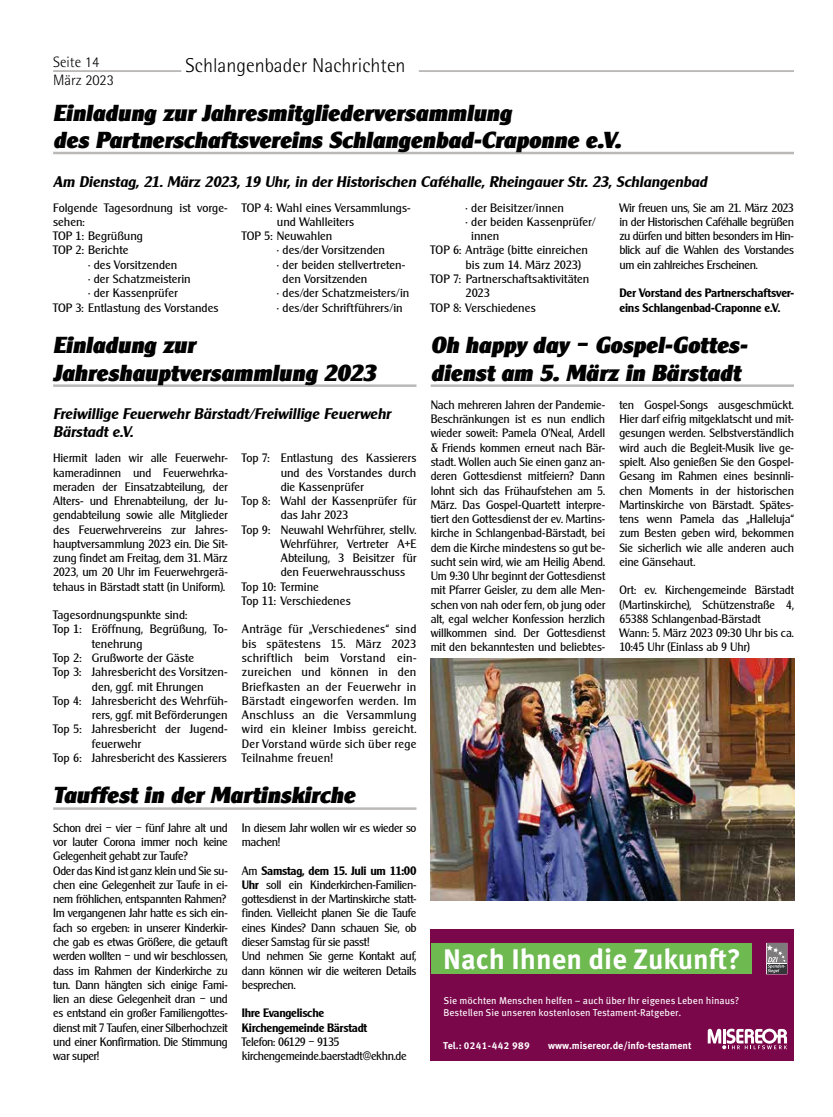
<style>
.page{position:relative;width:833px;height:1117px;background:#fff}
.page>*{position:absolute;margin:0;border:0;box-sizing:border-box;transform-origin:0 0}
.t1{font:700 28.25px "Meta OT";color:#fff}
.t2{font:italic 22.5px/27px "Cleargothic Serial Heavy Regular";color:#000}
.t3{font:300 20px "Rotis Semi Sans Std";color:#000}
.t4{font:italic 15px/18px "Cleargothic Serial Bold";letter-spacing:-.005em;color:#000}
.t5{font:300 15px/18px "Rotis Semi Sans Std";color:#000}
.t6{font:11.88px/14.2px "Cleargothic Serial Regular";letter-spacing:-.01em;color:#000;text-align:justify}
.t7{font:11.88px/14.2px "Cleargothic Serial Regular";letter-spacing:-.03em;color:#000}
.t8{font:11.88px/14.2px "Cleargothic Serial Bold";letter-spacing:-.02em;color:#000}
.t9{font:11.88px "Cleargothic Serial Regular";letter-spacing:.01em;color:#000}
.t10{font:9.88px/11.9px "Meta OT";color:#fff}
.t11{font:700 9.88px "Meta OT";letter-spacing:.03em;color:#fff}
.t12{font:700 9.88px "Meta OT";color:#fff}
.s1{font-family:"Cleargothic Serial Regular"}
.s2{font-family:"Cleargothic Serial Bold"}
</style>
<div class="page">
<hr style="left:53px;top:70px;width:128px;height:2px;background:#bab9b8">
<hr style="left:419px;top:70px;width:375px;height:2px;background:#bab9b8">
<hr style="left:53px;top:807px;width:363px;height:2px;background:#bab9b8">
<hr style="left:53px;top:384px;width:363px;height:3px;background:#bab9b8">
<hr style="left:431px;top:384px;width:363px;height:3px;background:#bab9b8">
<img style="left:431px;top:658px;width:363px;height:242px">
<div style="left:431px;top:1019px;width:363px;height:11px;background:#7b074b"></div>
<div style="left:431px;top:1053px;width:363px;height:6px;background:#7b074b"></div>
<div style="left:431px;top:929px;width:363px;height:62px;background:#7b074b"></div>
<svg style="left:766px;top:942px;width:21px;height:32px"></svg>
<div style="left:431px;top:942px;width:320px;height:31px;background:#6eb950"></div>
<div style="left:431px;top:985px;width:363px;height:35px;background:#7b074b"></div>
<div style="left:431px;top:1025px;width:363px;height:30px;background:#7b074b"></div>
<svg style="left:707px;top:1028px;width:80px;height:20px"></svg>
<hr style="left:53px;top:152px;width:741px;height:2px;background:#bab9b8">
<p class="t5" style="left:53px;top:53px;width:62px">Seite 14<br>März 2023</p>
<h3 class="t3" style="left:186px;top:54px;width:221px">Schlangenbader Nachrichten</h3>
<h2 class="t2" style="left:53px;top:99px;width:569px">Einladung zur Jahresmitgliederversammlung<br>des Partnerschaftsvereins Schlangenbad-Craponne e.V.</h2>
<p class="t4" style="left:53px;top:172px;width:655px">Am Dienstag, 21. März 2023, 19 Uhr, in der Historischen Caféhalle, Rheingauer Str. 23, Schlangenbad</p>
<p class="t6" style="left:53px;top:200px;width:176px;text-align:left">Folgende Tagesordnung ist vorge&shy;sehen:<br>TOP 1: Begrüßung<br>TOP 2: Berichte</p>
<p class="t6" style="left:88px;top:257px;width:91px">• des Vorsitzenden</p>
<p class="t6" style="left:88px;top:271px;width:104px">• der Schatzmeisterin</p>
<p class="t6" style="left:53px;top:286px;width:167px;text-align:center">• der Kassenprüfer<br>TOP 3: Entlastung des Vorstandes</p>
<p class="t6" style="left:619px;top:200px;width:176px">Wir freuen uns, Sie am 21. März 2023 in der Historischen Caféhalle begrüßen zu dürfen und bitten besonders im Hin&shy;blick auf die Wahlen des Vorstandes um ein zahlreiches Erscheinen.</p>
<p class="t8" style="left:619px;top:286px;width:176px">Der Vorstand des Partnerschaftsver&shy;eins Schlangenbad-Craponne e.V.</p>
<p class="t6" style="left:242px;top:200px;width:170px">TOP 4: Wahl eines Versammlungs-</p>
<p class="t6" style="left:277px;top:214px;width:79px">und Wahlleiters</p>
<p class="t6" style="left:242px;top:229px;width:92px">TOP 5: Neuwahlen</p>
<p class="t6" style="left:277px;top:243px;width:110px">• des/der Vorsitzenden</p>
<p class="t6" style="left:282px;top:257px;width:124px;text-indent:-6px">• der beiden stellvertreten&shy;den Vorsitzenden</p>
<p class="t6" style="left:277px;top:286px;width:134px">• des/der Schatzmeisters/in</p>
<p class="t9" style="left:277px;top:300px;width:127px">• des/der Schriftführers/in</p>
<p class="t6" style="left:465px;top:200px;width:100px">• der Beisitzer/innen</p>
<p class="t6" style="left:465px;top:214px;width:131px">• der beiden Kassenprüfer/</p>
<p class="t6" style="left:471px;top:229px;width:29px">innen</p>
<p class="t6" style="left:430px;top:243px;width:159px">TOP 6: Anträge (bitte einreichen</p>
<p class="t6" style="left:465px;top:257px;width:117px">bis zum 14. März 2023)</p>
<p class="t9" style="left:430px;top:271px;width:160px">TOP 7: Partnerschaftsaktivitäten</p>
<p class="t6" style="left:465px;top:286px;width:26px">2023</p>
<p class="t6" style="left:430px;top:300px;width:107px">TOP 8: Verschiedenes</p>
<h2 class="t2" style="left:53px;top:332px;width:324px">Einladung zur<br>Jahreshauptversammlung 2023</h2>
<p class="t4" style="left:53px;top:405px;width:339px">Freiwillige Feuerwehr Bärstadt/Freiwillige Feuerwehr<br>Bärstadt e.V.</p>
<p class="t6" style="left:53px;top:451px;width:176px">Hiermit laden wir alle Feuerwehr&shy;kameradinnen und Feuerwehrka&shy;meraden der Einsatzabteilung, der Alters- und Ehrenabteilung, der Ju&shy;gendabteilung sowie alle Mitglieder des Feuerwehrvereins zur Jahres&shy;hauptversammlung 2023 ein. Die Sit&shy;zung findet am Freitag, dem 31. März 2023, um 20 Uhr im Feuerwehrgerä&shy;tehaus in Bärstadt statt (in Uniform).</p>
<p class="t6" style="left:53px;top:607px;width:136px">Tagesordnungspunkte sind:</p>
<p class="t6" style="left:53px;top:622px;width:176px">Top 1: Eröffnung, Begrüßung, To-</p>
<p class="t6" style="left:92px;top:636px;width:52px">tenehrung</p>
<p class="t6" style="left:53px;top:650px;width:142px">Top 2: Grußworte der Gäste</p>
<p class="t6" style="left:53px;top:664px;width:176px">Top 3: Jahresbericht des Vorsitzen-</p>
<p class="t6" style="left:92px;top:679px;width:113px">den, ggf. mit Ehrungen</p>
<p class="t6" style="left:53px;top:693px;width:176px">Top 4: Jahresbericht des Wehrfüh-</p>
<p class="t6" style="left:92px;top:707px;width:137px">rers, ggf. mit Beförderungen</p>
<p class="t6" style="left:53px;top:721px;width:176px">Top 5: Jahresbericht der Jugend-</p>
<p class="t6" style="left:92px;top:736px;width:51px">feuerwehr</p>
<p class="t6" style="left:53px;top:750px;width:175px">Top 6: Jahresbericht des Kassierers</p>
<p class="t6" style="left:242px;top:451px;width:176px">Top 7: Entlastung des Kassierers</p>
<p class="t6" style="left:281px;top:465px;width:137px">und des Vorstandes durch</p>
<p class="t6" style="left:281px;top:479px;width:85px">die Kassenprüfer</p>
<p class="t6" style="left:242px;top:493px;width:176px">Top 8: Wahl der Kassenprüfer für</p>
<p class="t6" style="left:281px;top:508px;width:69px">das Jahr 2023</p>
<p class="t6" style="left:242px;top:522px;width:176px">Top 9: Neuwahl Wehrführer, stellv.</p>
<p class="t6" style="left:281px;top:536px;width:137px">Wehrführer, Vertreter A+E</p>
<p class="t6" style="left:281px;top:550px;width:137px">Abteilung, 3 Beisitzer für</p>
<p class="t6" style="left:281px;top:565px;width:126px">den Feuerwehrausschuss</p>
<p class="t6" style="left:242px;top:579px;width:78px">Top 10: Termine</p>
<p class="t6" style="left:242px;top:593px;width:110px">Top 11: Verschiedenes</p>
<p class="t6" style="left:242px;top:622px;width:176px">Anträge für „Verschiedenes“ sind bis spätestens 15. März 2023 schriftlich beim Vorstand ein&shy;zureichen und können in den Briefkasten an der Feuerwehr in Bärstadt eingeworfen werden. Im Anschluss an die Versammlung wird ein kleiner Imbiss gereicht.<br>Der Vorstand würde sich über rege Teilnahme freuen!</p>
<h2 class="t2" style="left:53px;top:781px;width:303px">Tauffest in der Martinskirche</h2>
<p class="t7" style="left:53px;top:820px;width:176px">Schon drei – vier – fünf Jahre alt und vor lauter Corona immer noch keine Gelegenheit gehabt zur Taufe?<br>Oder das Kind ist ganz klein und Sie su&shy;chen eine Gelegenheit zur Taufe in ei&shy;nem fröhlichen, entspannten Rahmen?<br>Im vergangenen Jahr hatte es sich ein&shy;fach so ergeben: in unserer Kinderkir&shy;che gab es etwas Größere, die getauft werden wollten – und wir beschlossen, dass im Rahmen der Kinderkirche zu tun. Dann hängten sich einige Fami&shy;lien an diese Gelegenheit dran – und es entstand ein großer Familiengottes&shy;dienst mit 7 Taufen, einer Silberhochzeit und einer Konfirmation. Die Stimmung war super!</p>
<p class="t7" style="left:242px;top:820px;width:176px">In diesem Jahr wollen wir es wieder so machen!</p>
<p class="t8" style="left:242px;top:863px;width:176px"><span class="s1">Am</span> Samstag, dem 15. Juli um 11:00</p>
<p class="t7" style="left:242px;top:877px;width:176px"><span class="s2">Uhr</span> soll ein Kinderkirchen-Familien&shy;gottesdienst in der Martinskirche statt&shy;finden. Vielleicht planen Sie die Taufe eines Kindes? Dann schauen Sie, ob dieser Samstag für sie passt!<br>Und nehmen Sie gerne Kontakt auf, dann können wir die weiteren Details besprechen.</p>
<p class="t8" style="left:242px;top:1005px;width:127px">Ihre Evangelische<br>Kirchengemeinde Bärstadt</p>
<p class="t7" style="left:242px;top:1034px;width:166px">Telefon: 06129 – 9135 kirchengemeinde.baerstadt@ekhn.de</p>
<h2 class="t2" style="left:431px;top:332px;width:318px">Oh happy day – Gospel-Gottes&shy;dienst am 5. März in Bärstadt</h2>
<p class="t6" style="left:431px;top:397px;width:176px">Nach mehreren Jahren der Pandemie-Beschränkungen ist es nun endlich wieder soweit: Pamela O’Neal, Ardell &amp; Friends kommen erneut nach Bär&shy;stadt. Wollen auch Sie einen ganz an&shy;deren Gottesdienst mitfeiern? Dann lohnt sich das Frühaufstehen am 5.<br>März. Das Gospel-Quartett interpre&shy;tiert den Gottesdienst der ev. Martins&shy;kirche in Schlangenbad-Bärstadt, bei dem die Kirche mindestens so gut be&shy;sucht sein wird, wie am Heilig Abend.<br>Um 9:30 Uhr beginnt der Gottesdienst mit Pfarrer Geisler, zu dem alle Men&shy;schen von nah oder fern, ob jung oder alt, egal welcher Konfession herzlich willkommen sind. Der Gottesdienst mit den bekanntesten und beliebtes-</p>
<p class="t6" style="left:619px;top:397px;width:176px">ten Gospel-Songs ausgeschmückt.<br>Hier darf eifrig mitgeklatscht und mit&shy;gesungen werden. Selbstverständlich wird auch die Begleit-Musik live ge&shy;spielt. Also genießen Sie den Gospel-Gesang im Rahmen eines besinnli&shy;chen Moments in der historischen Martinskirche von Bärstadt. Spätes&shy;tens wenn Pamela das „Halleluja“ zum Besten geben wird, bekommen Sie sicherlich wie alle anderen auch eine Gänsehaut.</p>
<p class="t6" style="left:619px;top:583px;width:176px;text-align:left">Ort: ev. Kirchengemeinde Bärstadt (Martinskirche), Schützenstraße 4, 65388 Schlangenbad-Bärstadt<br>Wann: 5. März 2023 09:30 Uhr bis ca.<br>10:45 Uhr (Einlass ab 9 Uhr)</p>
<h1 class="t1" style="left:443px;top:940px;width:299px">Nach Ihnen die Zukunft?</h1>
<h1 class="t1" style="left:443px;top:950px;width:299px">Nach Ihnen die Zukunft?</h1>
<h1 class="t1" style="left:443px;top:956px;width:299px">Nach Ihnen die Zukunft?</h1>
<p class="t10" style="left:443px;top:994px;width:297px">Sie möchten Menschen helfen – auch über Ihr eigenes Leben hinaus?<br>Bestellen Sie unseren kostenlosen Testament-Ratgeber.</p>
<p class="t10" style="left:443px;top:996px;width:239px">Bestellen Sie unseren kostenlosen Testament-Ratgeber.</p>
<p class="t10" style="left:443px;top:1000px;width:297px">Sie möchten Menschen helfen – auch über Ihr eigenes Leben hinaus?</p>
<p class="t11" style="left:443px;top:1032px;width:88px">Tel.: 0241-442 989</p>
<h1 class="t1" style="left:443px;top:1031px;width:299px">Nach Ihnen die Zukunft?</h1>
<p class="t11" style="left:443px;top:1039px;width:88px">Tel.: 0241-442 989</p>
<p class="t12" style="left:548px;top:1038px;width:145px">www.misereor.de/info-testament</p>
</div>
